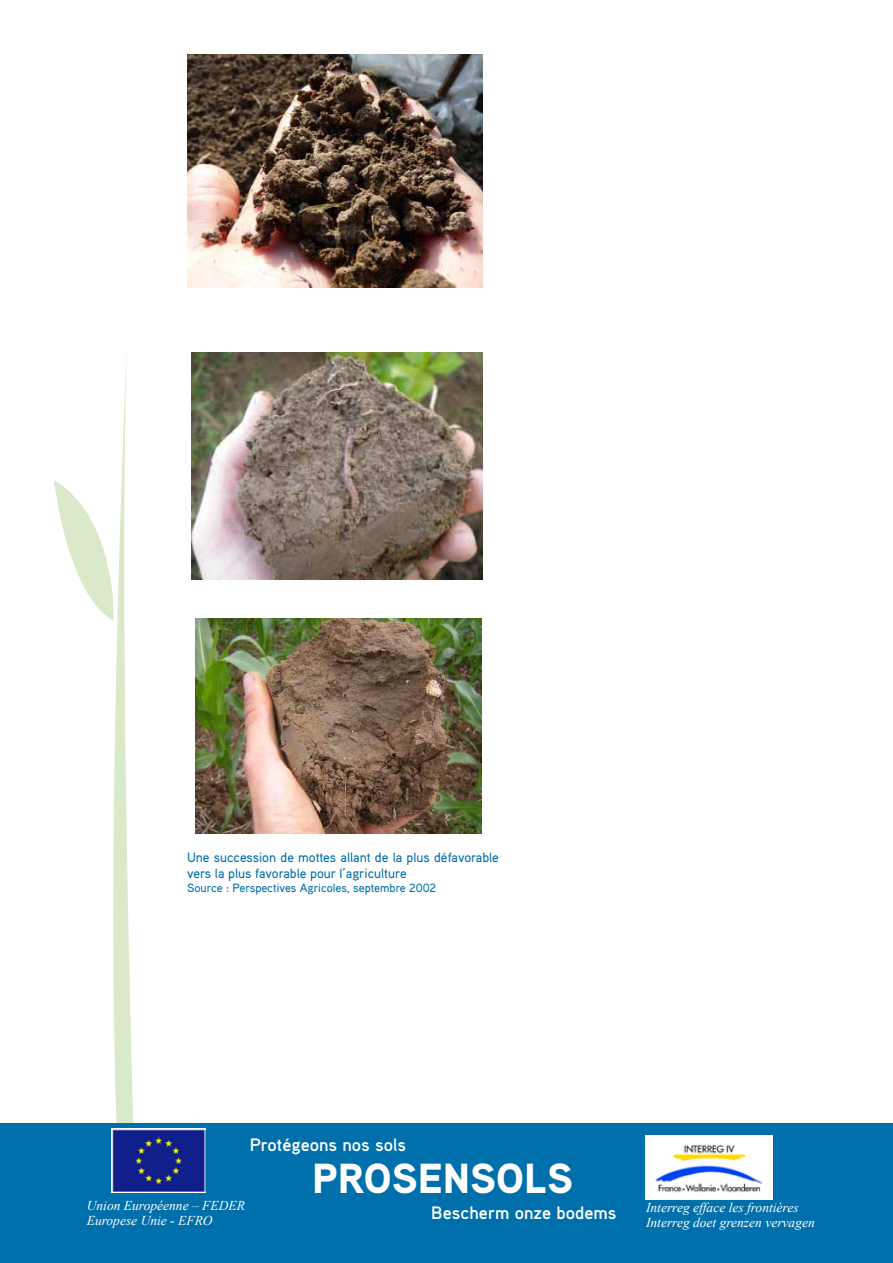
<style>
.page{position:relative;width:893px;height:1263px;background:#fff}
.page>*{position:absolute;margin:0;border:0;box-sizing:border-box;transform-origin:0 0}
.t1{font:900 42px "Aaux Pro";color:#fff}
.t2{font:700 18px "Aaux Pro";color:#fff}
.t3{font:italic 13.5px/15px "Times New Roman";color:#fff}
.t4{font:500 13.5px/16.2px "Aaux Pro";color:#006fac}
.t5{font:500 12px "Aaux Pro";color:#006fac}
</style>
<div class="page">
<svg style="left:89px;top:357px;width:51px;height:767px"></svg>
<svg style="left:54px;top:480px;width:64px;height:141px"></svg>
<img style="left:187px;top:54px;width:296px;height:234px">
<img style="left:192px;top:353px;width:291px;height:227px">
<img style="left:196px;top:619px;width:286px;height:214px">
<div style="left:0;top:1124px;width:893px;height:139px;background:#0070ac"></div>
<img style="left:111px;top:1128px;width:95px;height:64px">
<img style="left:645px;top:1135px;width:128px;height:64px">
<p class="t4" style="left:187px;top:848px;width:313px">Une succession de mottes allant de la plus défavorable vers la plus favorable pour l’agriculture</p>
<p class="t5" style="left:187px;top:880px;width:251px">Source : Perspectives Agricoles, septembre 2002</p>
<h2 class="t2" style="left:250px;top:1134px;width:158px">Protégeons nos sols</h2>
<h1 class="t1" style="left:312px;top:1151px;width:262px">PROSENSOLS</h1>
<p class="t3" style="left:87px;top:1197px;width:160px">Union Européenne – FEDER<br>Europese Unie - EFRO</p>
<p class="t3" style="left:646px;top:1199px;width:170px">Interreg efface les frontières<br>Interreg doet grenzen vervagen</p>
<h2 class="t2" style="left:431px;top:1202px;width:187px">Bescherm onze bodems</h2>
</div>
